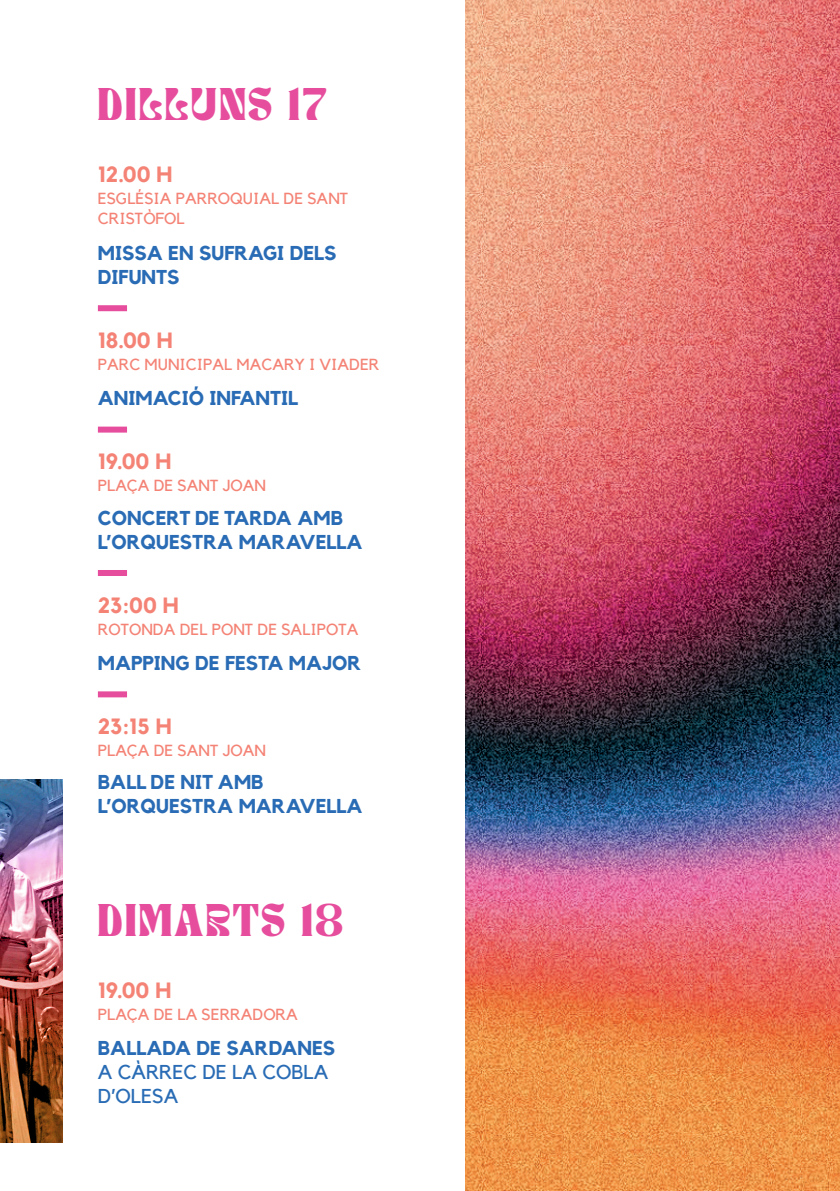
<style>
.page{position:relative;width:840px;height:1191px;background:#fff}
.page>*{position:absolute;margin:0;border:0;box-sizing:border-box;transform-origin:0 0}
.t1{font:32px "TAN NIMBUS";letter-spacing:.075em;color:#e64e9d}
.t2{font:700 22px "Kollektif";color:#f48376}
.t3{font:700 20px/24px "Kollektif";color:#296cb5}
.t4{font:20px/24px "Kollektif";color:#296cb5}
.t5{font:16px/20px "Kollektif";color:#f48376}
</style>
<div class="page">
<img style="left:465px;top:0;width:374px;height:1191px">
<div style="left:98px;top:305px;width:29px;height:6px;background:#e64e9d"></div>
<div style="left:98px;top:426px;width:29px;height:6px;background:#e64e9d"></div>
<div style="left:98px;top:570px;width:29px;height:6px;background:#e64e9d"></div>
<div style="left:98px;top:691px;width:29px;height:6px;background:#e64e9d"></div>
<img style="left:0;top:780px;width:62px;height:362px">
<h1 class="t1" style="left:98px;top:91px;width:230px">DILLUNS 17</h1>
<p class="t2" style="left:98px;top:162px;width:76px">12.00 H</p>
<p class="t5" style="left:98px;top:189px;width:252px">ESGLÉSIA PARROQUIAL DE SANT<br>CRISTÒFOL</p>
<p class="t3" style="left:98px;top:241px;width:240px">MISSA EN SUFRAGI DELS<br>DIFUNTS</p>
<p class="t2" style="left:98px;top:327px;width:76px">18.00 H</p>
<p class="t5" style="left:98px;top:354px;width:283px">PARC MUNICIPAL MACARY I VIADER</p>
<p class="t3" style="left:98px;top:386px;width:202px">ANIMACIÓ INFANTIL</p>
<p class="t2" style="left:98px;top:448px;width:75px">19.00 H</p>
<p class="t5" style="left:98px;top:475px;width:169px">PLAÇA DE SANT JOAN</p>
<p class="t3" style="left:98px;top:505px;width:266px">CONCERT DE TARDA AMB<br>L’ORQUESTRA MARAVELLA</p>
<p class="t2" style="left:98px;top:592px;width:82px">23:00 H</p>
<p class="t5" style="left:98px;top:619px;width:262px">ROTONDA DEL PONT DE SALIPOTA</p>
<p class="t3" style="left:98px;top:651px;width:264px">MAPPING DE FESTA MAJOR</p>
<p class="t2" style="left:98px;top:713px;width:75px">23:15 H</p>
<p class="t5" style="left:98px;top:740px;width:169px">PLAÇA DE SANT JOAN</p>
<p class="t3" style="left:98px;top:770px;width:266px">BALL DE NIT AMB<br>L’ORQUESTRA MARAVELLA</p>
<h1 class="t1" style="left:98px;top:906px;width:246px">DIMARTS 18</h1>
<p class="t2" style="left:98px;top:977px;width:75px">19.00 H</p>
<p class="t5" style="left:98px;top:1004px;width:201px">PLAÇA DE LA SERRADORA</p>
<p class="t3" style="left:98px;top:1036px;width:238px">BALLADA DE SARDANES</p>
<p class="t4" style="left:98px;top:1060px;width:232px">A CÀRREC DE LA COBLA<br>D’OLESA</p>
</div>
